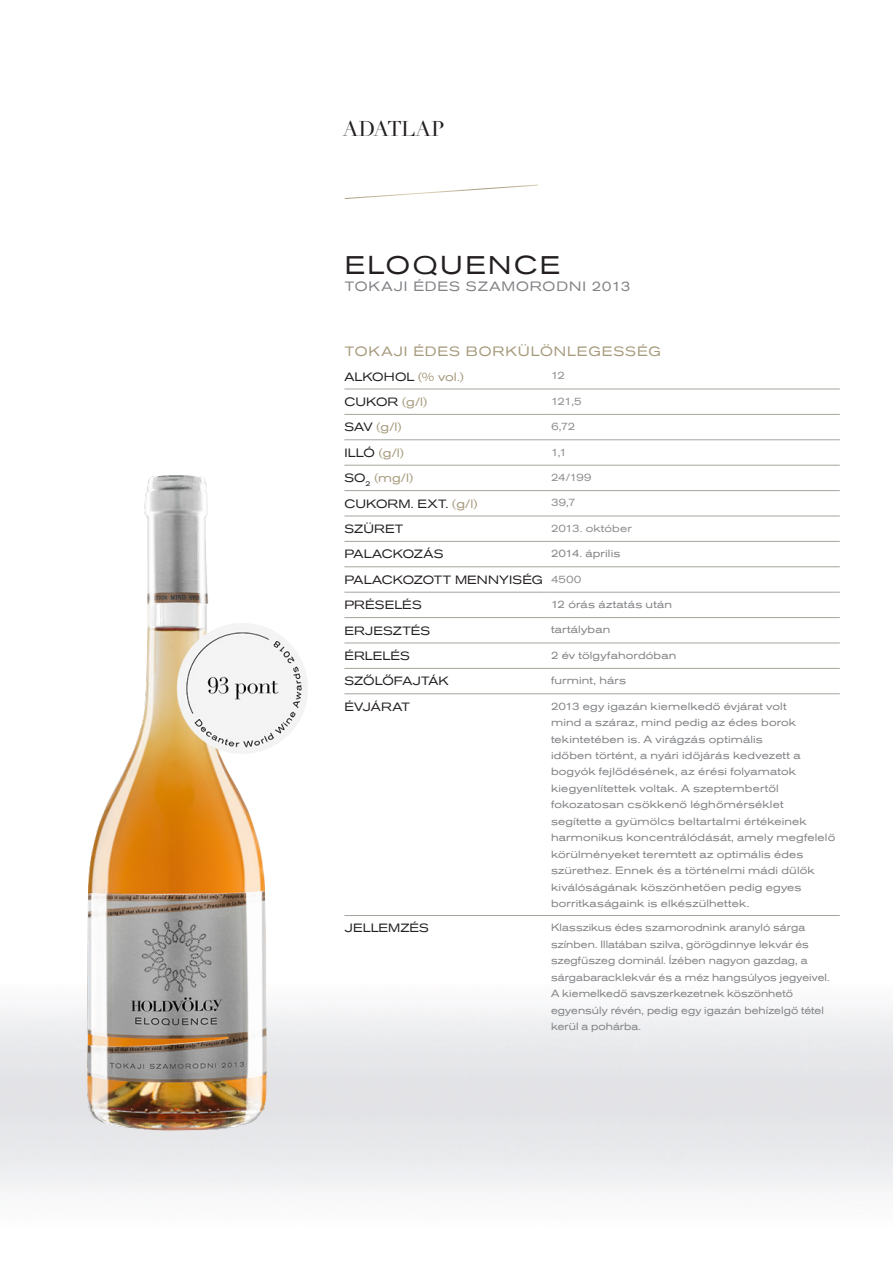
<style>
.page{position:relative;width:893px;height:1263px;background:#fff}
.page>*{position:absolute;margin:0;border:0;box-sizing:border-box;transform-origin:0 0}
.fajta{font:expanded 25.35px "Akzidenz Grotesk BQ";letter-spacing:.1em;color:#231f20}
.t1{font:21px "Didot";letter-spacing:-.01em;color:#231f20}
.fajta-2{font:expanded 13.5px "Akzidenz Grotesk BQ";letter-spacing:.07em;color:#a69a7c}
.fajta-3{font:expanded 13.5px "Akzidenz Grotesk BQ";letter-spacing:.065em;color:#808285}
.t2{font:expanded 12px "Akzidenz Grotesk BQ";letter-spacing:.01em;color:#231f20}
.t3{font:expanded 12px "Akzidenz Grotesk BQ";letter-spacing:.005em;color:#a69a7c}
.t4{font:expanded 10.5px/16.5px "Akzidenz Grotesk BQ";letter-spacing:.01em;color:#808285}
.t5{font:expanded 10.5px/16.5px "Akzidenz Grotesk BQ";letter-spacing:.01em;color:#808285;scale:.95 1}
.t6{font:expanded 10.5px "Akzidenz Grotesk BQ";letter-spacing:.01em;color:#8e8c8c}
.t7{font:expanded 10.5px "Akzidenz Grotesk BQ";letter-spacing:.03em;color:#808285}
.s1{color:#a69a7c}
.s2{color:#231f20}
</style>
<div class="page">
<img style="left:0;top:388px;width:666px;height:816px">
<hr style="left:344px;top:389px;width:207px;height:1px;background:#a4a69d">
<hr style="left:551px;top:389px;width:289px;height:1px;background:#a4a69d">
<hr style="left:344px;top:414px;width:207px;height:1px;background:#a4a69d">
<hr style="left:551px;top:414px;width:289px;height:1px;background:#a4a69d">
<hr style="left:344px;top:439px;width:207px;height:1px;background:#a4a69d">
<hr style="left:551px;top:439px;width:289px;height:1px;background:#a4a69d">
<hr style="left:344px;top:465px;width:207px;height:1px;background:#a4a69d">
<hr style="left:551px;top:465px;width:289px;height:1px;background:#a4a69d">
<hr style="left:344px;top:490px;width:207px;height:1px;background:#a4a69d">
<hr style="left:551px;top:490px;width:289px;height:1px;background:#a4a69d">
<hr style="left:344px;top:516px;width:207px;height:1px;background:#a4a69d">
<hr style="left:551px;top:516px;width:289px;height:1px;background:#a4a69d">
<hr style="left:344px;top:541px;width:207px;height:1px;background:#a4a69d">
<hr style="left:551px;top:541px;width:289px;height:1px;background:#a4a69d">
<hr style="left:344px;top:566px;width:207px;height:1px;background:#a4a69d">
<hr style="left:551px;top:566px;width:289px;height:1px;background:#a4a69d">
<hr style="left:344px;top:592px;width:207px;height:1px;background:#a4a69d">
<hr style="left:551px;top:592px;width:289px;height:1px;background:#a4a69d">
<hr style="left:344px;top:617px;width:207px;height:1px;background:#a4a69d">
<hr style="left:551px;top:617px;width:289px;height:1px;background:#a4a69d">
<hr style="left:344px;top:643px;width:207px;height:1px;background:#a4a69d">
<hr style="left:551px;top:643px;width:289px;height:1px;background:#a4a69d">
<hr style="left:344px;top:668px;width:207px;height:1px;background:#a4a69d">
<hr style="left:551px;top:668px;width:289px;height:1px;background:#a4a69d">
<hr style="left:344px;top:693px;width:207px;height:1px;background:#a4a69d">
<hr style="left:551px;top:693px;width:289px;height:1px;background:#a4a69d">
<hr style="left:344px;top:915px;width:207px;height:1px;background:#a4a69d">
<hr style="left:551px;top:915px;width:289px;height:1px;background:#a4a69d">
<svg style="left:344px;top:184px;width:194px;height:15px"></svg>
<p class="t1" style="left:343px;top:116px;width:103px">ADATLAP</p>
<p class="fajta" style="left:345px;top:251px;width:217px">ELOQUENCE</p>
<p class="fajta-3" style="left:345px;top:278px;width:287px">TOKAJI ÉDES SZAMORODNI 2013</p>
<p class="fajta-2" style="left:345px;top:343px;width:318px">TOKAJI ÉDES BORKÜLÖNLEGESSÉG</p>
<p class="t2" style="left:344px;top:369px;width:121px">ALKOHOL <span class="s1">(% vol.)</span></p>
<p class="t6" style="left:551px;top:370px;width:15px">12</p>
<p class="t2" style="left:344px;top:395px;width:84px">CUKOR <span class="s1">(g/l)</span></p>
<p class="t6" style="left:551px;top:395px;width:32px">121,5</p>
<p class="t3" style="left:344px;top:420px;width:59px"><span class="s2">SAV</span> (g/l)</p>
<p class="t6" style="left:551px;top:420px;width:26px">6,72</p>
<p class="t3" style="left:344px;top:446px;width:61px"><span class="s2">ILLÓ</span> (g/l)</p>
<p class="t6" style="left:551px;top:446px;width:17px">1,1</p>
<p class="t3" style="left:344px;top:471px;width:70px"><span class="s2">SO</span><sub>2</sub> (mg/l)</p>
<p class="t6" style="left:551px;top:471px;width:42px">24/199</p>
<p class="t2" style="left:344px;top:496px;width:135px">CUKORM. EXT. <span class="s1">(g/l)</span></p>
<p class="t6" style="left:551px;top:497px;width:26px">39,7</p>
<p class="t2" style="left:344px;top:522px;width:60px">SZÜRET</p>
<p class="t6" style="left:551px;top:522px;width:82px">2013. október</p>
<p class="t2" style="left:344px;top:547px;width:100px">PALACKOZÁS</p>
<p class="t4" style="left:551px;top:545px;width:71px">2014. április</p>
<p class="t2" style="left:344px;top:572px;width:200px">PALACKOZOTT MENNYISÉG</p>
<p class="t6" style="left:551px;top:573px;width:32px">4500</p>
<p class="t2" style="left:344px;top:598px;width:79px">PRÉSELÉS</p>
<p class="t7" style="left:551px;top:598px;width:123px">12 órás áztatás után</p>
<p class="t2" style="left:344px;top:623px;width:87px">ERJESZTÉS</p>
<p class="t4" style="left:551px;top:621px;width:61px">tartályban</p>
<p class="t2" style="left:344px;top:649px;width:67px">ÉRLELÉS</p>
<p class="t4" style="left:551px;top:647px;width:127px">2 év tölgyfahordóban</p>
<p class="t2" style="left:344px;top:674px;width:106px">SZŐLŐFAJTÁK</p>
<p class="t4" style="left:551px;top:672px;width:76px">furmint, hárs</p>
<p class="t2" style="left:344px;top:699px;width:67px">ÉVJÁRAT</p>
<p class="t4" style="left:551px;top:698px;width:286px">2013 egy igazán kiemelkedő évjárat volt<br>mind a száraz, mind pedig az édes borok tekintetében is. A virágzás optimális<br>időben történt, a nyári időjárás kedvezett a bogyók fejlődésének, az érési folyamatok kiegyenlítettek voltak. A szeptembertől fokozatosan csökkenő léghőmérséklet segítette a gyümölcs beltartalmi értékeinek harmonikus koncentrálódását, amely megfelelő körülményeket teremtett az optimális édes szürethez. Ennek és a történelmi mádi dűlők kiválóságának köszönhetően pedig egyes borritkaságaink is elkészülhettek.</p>
<p class="t2" style="left:344px;top:921px;width:86px">JELLEMZÉS</p>
<p class="t5" style="left:551px;top:919px;width:295px">Klasszikus édes szamorodnink aranyló sárga színben. Illatában szilva, görögdinnye lekvár és szegfűszeg dominál. Ízében nagyon gazdag, a sárgabaracklekvár és a méz hangsúlyos jegyeivel.<br>A kiemelkedő savszerkezetnek köszönhető egyensúly révén, pedig egy igazán behízelgő tétel kerül a pohárba.</p>
</div>
